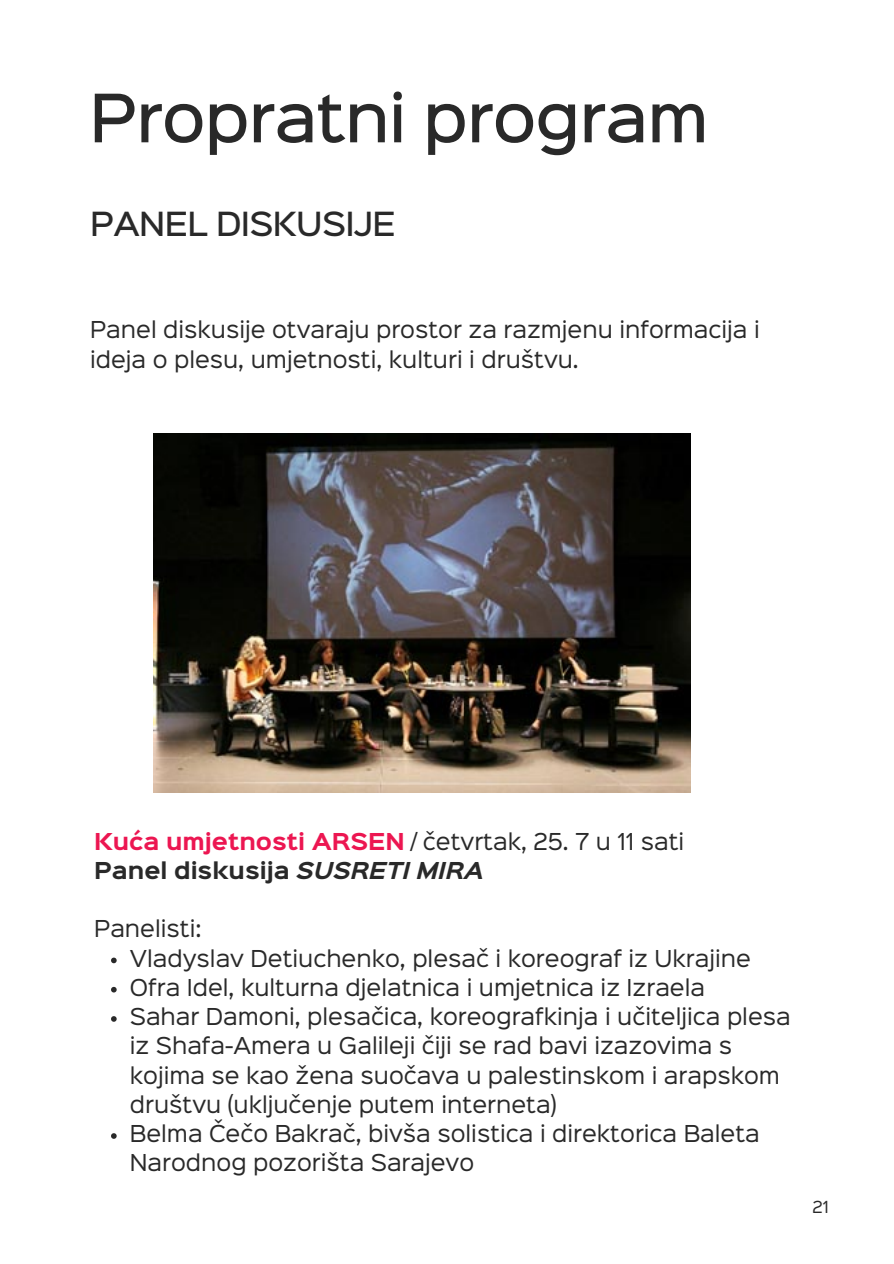
<style>
.page{position:relative;width:894px;height:1264px;background:#fff}
.page>*{position:absolute;margin:0;border:0;box-sizing:border-box;transform-origin:0 0}
.t1{font:500 60px "Sinkin Sans 500";letter-spacing:-.02em;color:#292929}
.t2{font:500 30px "Sinkin Sans 500";letter-spacing:-.02em;color:#292929}
.t3{font:21px/29.2px "Sinkin Sans 400";color:#292929}
.t4{font:700 21px "Sinkin Sans 700";color:#292929}
.t5{font:15px "Sinkin Sans 400";color:#292929}
.s1{font-family:"Sinkin Sans 700";font-weight:700;color:#ec1651}
.s2{font-style:italic}
</style>
<div class="page">
<img style="left:153px;top:434px;width:537px;height:359px">
<svg style="left:111px;top:957px;width:6px;height:6px"></svg>
<svg style="left:111px;top:986px;width:6px;height:6px"></svg>
<svg style="left:111px;top:1016px;width:6px;height:5px"></svg>
<svg style="left:111px;top:1133px;width:6px;height:5px"></svg>
<h1 class="t1" style="left:89px;top:94px;width:621px">Propratni program</h1>
<h2 class="t2" style="left:90px;top:211px;width:307px">PANEL DISKUSIJE</h2>
<p class="t3" style="left:90px;top:317px;width:671px">Panel diskusije otvaraju prostor za razmjenu informacija i ideja o plesu, umjetnosti, kulturi i društvu.</p>
<p class="t3" style="left:94px;top:828px;width:591px"><span class="s1">Kuća umjetnosti ARSEN</span> / četvrtak, 25. 7 u 11 sati</p>
<p class="t4" style="left:94px;top:861px;width:391px">Panel diskusija <span class="s2">SUSRETI MIRA</span></p>
<p class="t3" style="left:130px;top:916px;width:662px;text-indent:-36px">Panelisti:<br>Vladyslav Detiuchenko, plesač i koreograf iz Ukrajine Ofra Idel, kulturna djelatnica i umjetnica iz Izraela<br>Sahar Damoni, plesačica, koreografkinja i učiteljica plesa iz Shafa-Amera u Galileji čiji se rad bavi izazovima s kojima se kao žena suočava u palestinskom i arapskom društvu (uključenje putem interneta)<br>Belma Čečo Bakrač, bivša solistica i direktorica Baleta Narodnog pozorišta Sarajevo</p>
<p class="t5" style="left:812px;top:1200px;width:18px">21</p>
</div>
